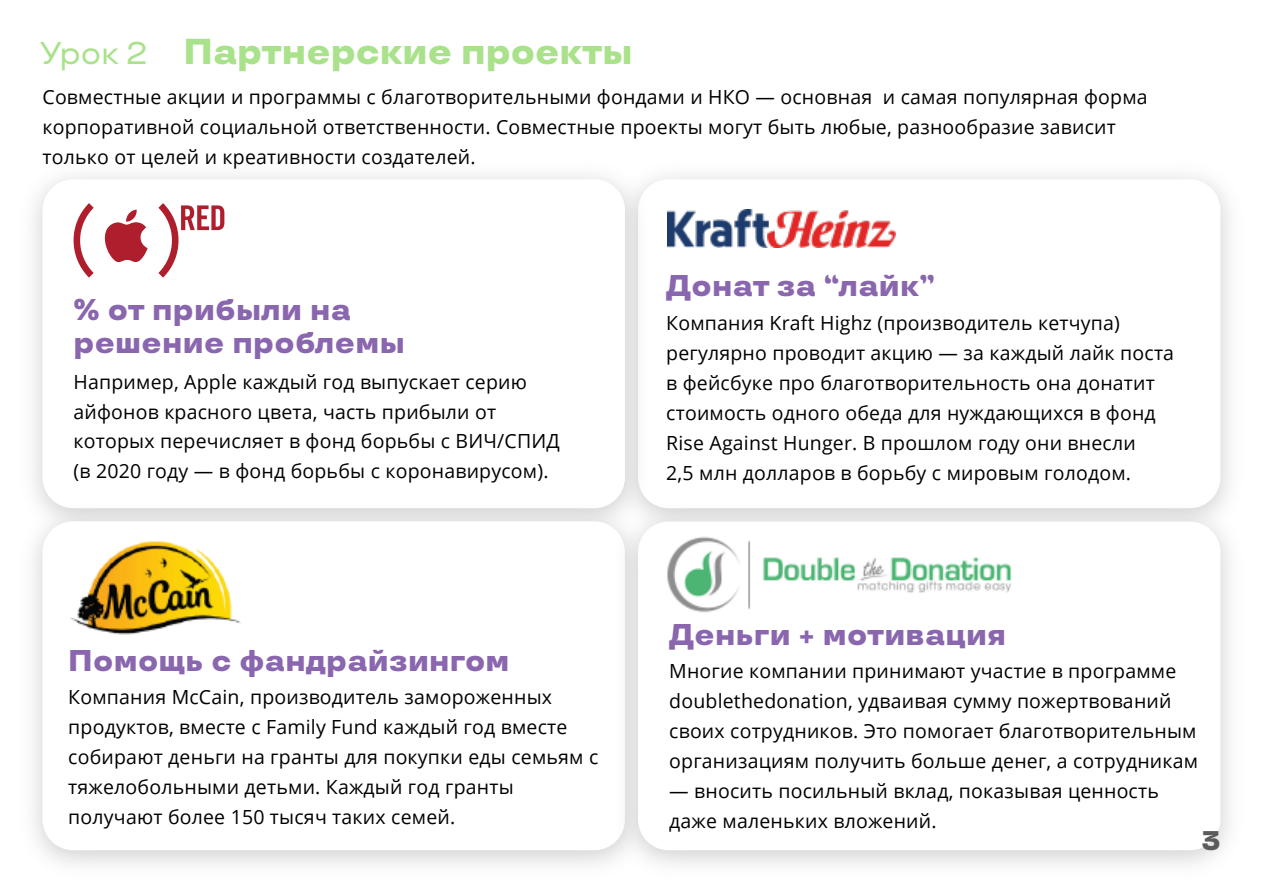
<style>
.page{position:relative;width:1263px;height:893px;background:#fff}
.page>*{position:absolute;margin:0;border:0;box-sizing:border-box;transform-origin:0 0}
.t1{font:800 36px "TT Travels Trl";color:#a9e28a}
.t2{font:800 30px/33px "TT Travels Trl";letter-spacing:.01em;color:#8966ae}
.t3{font:800 27px "TT Travels Trl";color:#5b5b5b}
.t4{font:19.5px/30px "Open Sans";letter-spacing:.01em;color:#000}
.s1{font-weight:500;font-size:31.5px}
</style>
<div class="page">
<img style="left:679px;top:176px;width:551px;height:296px">
<div style="left:638px;top:179px;width:582px;height:329px;background:#fff;border-radius:31px"></div>
<img style="left:33px;top:176px;width:646px;height:296px">
<div style="left:43px;top:179px;width:582px;height:329px;background:#fff;border-radius:31px"></div>
<img style="left:33px;top:472px;width:551px;height:393px">
<div style="left:43px;top:521px;width:582px;height:329px;background:#fff;border-radius:31px"></div>
<img style="left:584px;top:472px;width:646px;height:393px">
<div style="left:638px;top:521px;width:582px;height:329px;background:#fff;border-radius:31px"></div>
<svg style="left:73px;top:203px;width:151px;height:75px"></svg>
<img style="left:70px;top:541px;width:171px;height:94px">
<img style="left:667px;top:209px;width:229px;height:39px">
<img style="left:667px;top:536px;width:344px;height:77px">
<h1 class="t1" style="left:40px;top:30px;width:594px"><span class="s1">Урок 2</span> Партнерские проекты</h1>
<p class="t4" style="left:43px;top:82px;width:1107px">Совместные акции и программы с благотворительными фондами и НКО — основная и самая популярная форма корпоративной социальной ответственности. Совместные проекты могут быть любые, разнообразие зависит только от целей и креативности создателей.</p>
<h2 class="t2" style="left:74px;top:294px;width:333px">% от прибыли на решение проблемы</h2>
<p class="t4" style="left:74px;top:366px;width:488px">Например, Apple каждый год выпускает серию айфонов красного цвета, часть прибыли от которых перечисляет в фонд борьбы с ВИЧ/СПИД (в 2020 году — в фонд борьбы с коронавирусом).</p>
<h2 class="t2" style="left:68px;top:645px;width:443px">Помощь с фандрайзингом</h2>
<p class="t4" style="left:68px;top:682px;width:531px">Компания McCain, производитель замороженных продуктов, вместе с Family Fund каждый год вместе собирают деньги на гранты для покупки еды семьям с тяжелобольными детьми. Каждый год гранты получают более 150 тысяч таких семей.</p>
<h2 class="t2" style="left:666px;top:270px;width:270px">Донат за “лайк”</h2>
<p class="t4" style="left:666px;top:307px;width:509px">Компания Kraft Highz (производитель кетчупа) регулярно проводит акцию — за каждый лайк поста в фейсбуке про благотворительность она донатит стоимость одного обеда для нуждающихся в фонд Rise Against Hunger. В прошлом году они внесли<br>2,5 млн долларов в борьбу с мировым голодом.</p>
<h2 class="t2" style="left:669px;top:619px;width:338px">Деньги + мотивация</h2>
<p class="t4" style="left:669px;top:656px;width:530px">Многие компании принимают участие в программе doublethedonation, удваивая сумму пожертвований своих сотрудников. Это помогает благотворительным организациям получить больше денег, а сотрудникам</p>
<p class="t4" style="left:669px;top:776px;width:491px">— вносить посильный вклад, показывая ценность даже маленьких вложений.</p>
<h3 class="t3" style="left:1201px;top:824px;width:21px">3</h3>
</div>
